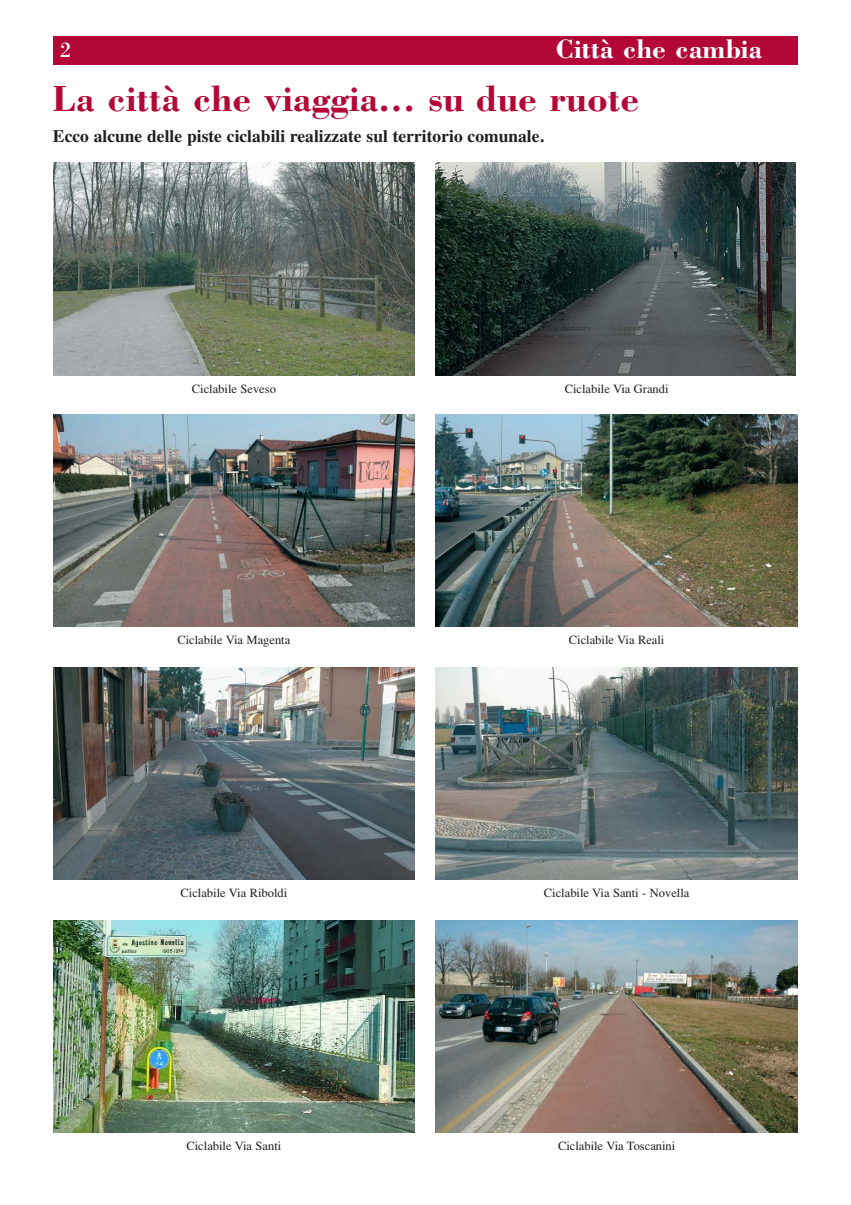
<style>
.page{position:relative;width:851px;height:1205px;background:#fff}
.page>*{position:absolute;margin:0;border:0;box-sizing:border-box;transform-origin:0 0}
.t1{font:700 37.5px "Bodoni";color:#b30738}
.t2{font:700 27.5px "Bodoni";color:#fff}
.t3{font:22.5px "Bodoni";color:#fff}
.t4{font:700 17.5px "Times";color:#231f20}
.t5{font:12.5px "Times";color:#231f20}
</style>
<div class="page">
<div style="left:53px;top:36px;width:744px;height:28px;background:#b30738"></div>
<img style="left:436px;top:163px;width:359px;height:212px">
<img style="left:436px;top:920px;width:361px;height:213px">
<img style="left:436px;top:667px;width:361px;height:213px">
<img style="left:436px;top:414px;width:361px;height:213px">
<img style="left:53px;top:163px;width:362px;height:212px">
<img style="left:53px;top:920px;width:362px;height:213px">
<img style="left:53px;top:667px;width:362px;height:213px">
<img style="left:53px;top:414px;width:362px;height:213px">
<h3 class="t3" style="left:60px;top:40px;width:13px">2</h3>
<h2 class="t2" style="left:555px;top:37px;width:208px">Città che cambia</h2>
<h1 class="t1" style="left:53px;top:83px;width:587px">La città che viaggia... su due ruote</h1>
<h3 class="t4" style="left:53px;top:130px;width:492px">Ecco alcune delle piste ciclabili realizzate sul territorio comunale.</h3>
<p class="t5" style="left:192px;top:384px;width:85px">Ciclabile Seveso</p>
<p class="t5" style="left:564px;top:384px;width:105px">Ciclabile Via Grandi</p>
<p class="t5" style="left:177px;top:635px;width:114px">Ciclabile Via Magenta</p>
<p class="t5" style="left:569px;top:635px;width:97px">Ciclabile Via Reali</p>
<p class="t5" style="left:180px;top:888px;width:108px">Ciclabile Via Riboldi</p>
<p class="t5" style="left:544px;top:888px;width:147px">Ciclabile Via Santi - Novella</p>
<p class="t5" style="left:186px;top:1141px;width:96px">Ciclabile Via Santi</p>
<p class="t5" style="left:558px;top:1141px;width:119px">Ciclabile Via Toscanini</p>
</div>
